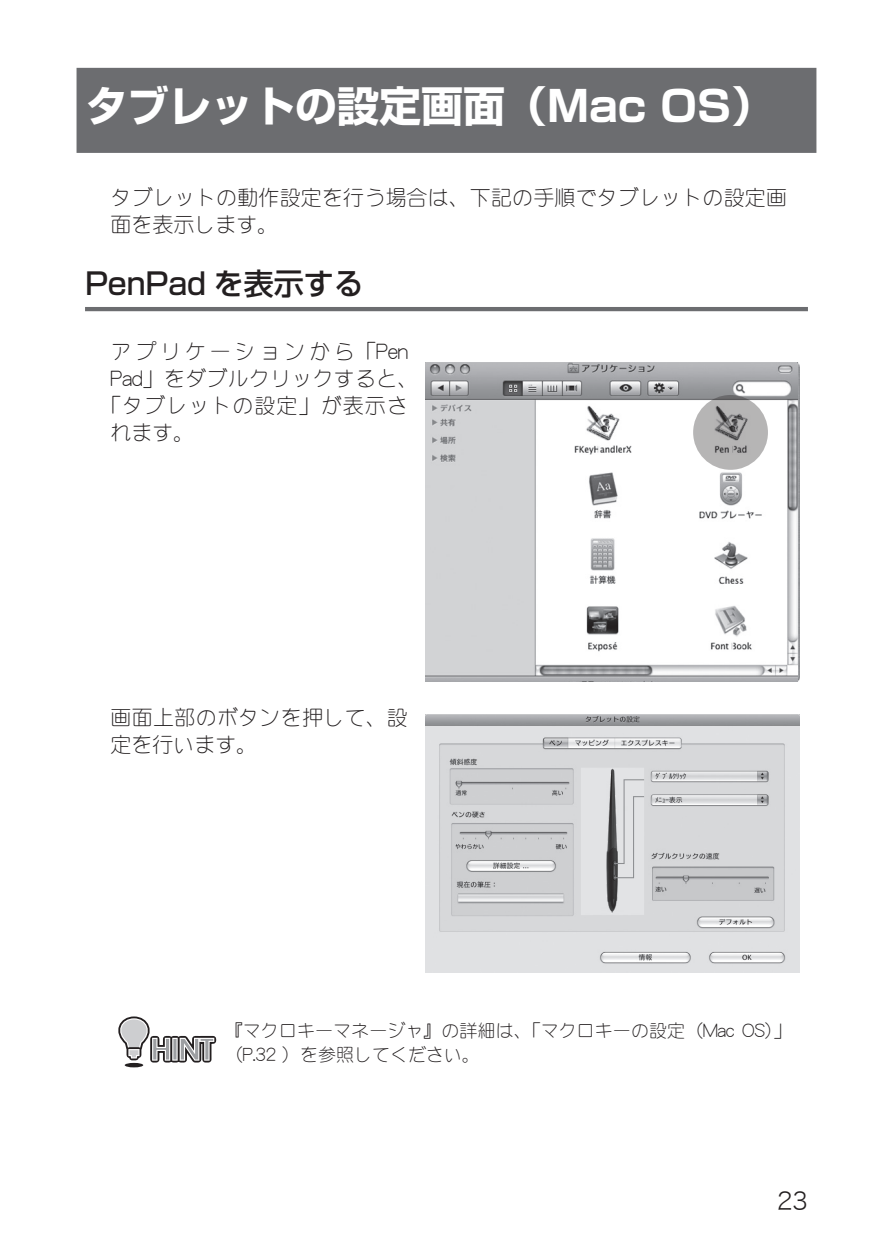
<style>
.page{position:relative;width:893px;height:1259px;background:#fff}
.page>*{position:absolute;margin:0;border:0;box-sizing:border-box;transform-origin:0 0}
.t1{font:700 42px "Shin Go Pro";color:#fff}
.t2{font:500 30px "Shin Go Pro";color:#231f20}
.t3{font:24px "Hiragino Kaku W2 90 msp RKSJ H";color:#231f20}
.t4{font:21px/27px "DFSM Gothic Lt WINP RKSJ H";letter-spacing:.005em;color:#231f20}
.t5{font:21px "DFSM Gothic Lt WINP RKSJ H";letter-spacing:.185em;color:#231f20}
.t6{font:21px "DFSM Gothic Lt WINP RKSJ H";letter-spacing:.05em;color:#231f20}
.t7{font:18px/24px "DFSM Gothic Lt WINP RKSJ H";letter-spacing:.005em;color:#231f20}
</style>
<div class="page">
<div style="left:77px;top:68px;width:739px;height:85px;background:#6c6d70"></div>
<hr style="left:85px;top:307px;width:723px;height:4px;background:#6c6d70">
<img style="left:425px;top:362px;width:374px;height:319px">
<svg style="left:693px;top:395px;width:75px;height:75px;background:#a8a7a8"></svg>
<img style="left:425px;top:714px;width:374px;height:259px">
<svg style="left:118px;top:1016px;width:99px;height:52px"></svg>
<svg style="left:125px;top:1063px;width:18px;height:4px"></svg>
<h1 class="t1" style="left:85px;top:73px;width:690px">タブレットの設定画面（Mac OS）</h1>
<p class="t4" style="left:111px;top:184px;width:678px">タブレットの動作設定を行う場合は、下記の手順でタブレットの設定画面を表示します。</p>
<h2 class="t2" style="left:85px;top:259px;width:280px">PenPad を表示する</h2>
<p class="t5" style="left:111px;top:341px;width:299px">アプリケーションから「Pen</p>
<p class="t4" style="left:111px;top:365px;width:309px">Pad」をダブルクリックすると、</p>
<p class="t6" style="left:100px;top:395px;width:309px">「タブレットの設定」が表示さ</p>
<p class="t4" style="left:111px;top:419px;width:85px">れます。</p>
<p class="t4" style="left:111px;top:704px;width:299px">画面上部のボタンを押して、設定を行います。</p>
<p class="t7" style="left:225px;top:1018px;width:568px">『マクロキーマネージャ』の詳細は、「マクロキーの設定（Mac OS）」（P.32 ）を参照してください。</p>
<p class="t3" style="left:777px;top:1188px;width:32px">23</p>
</div>
